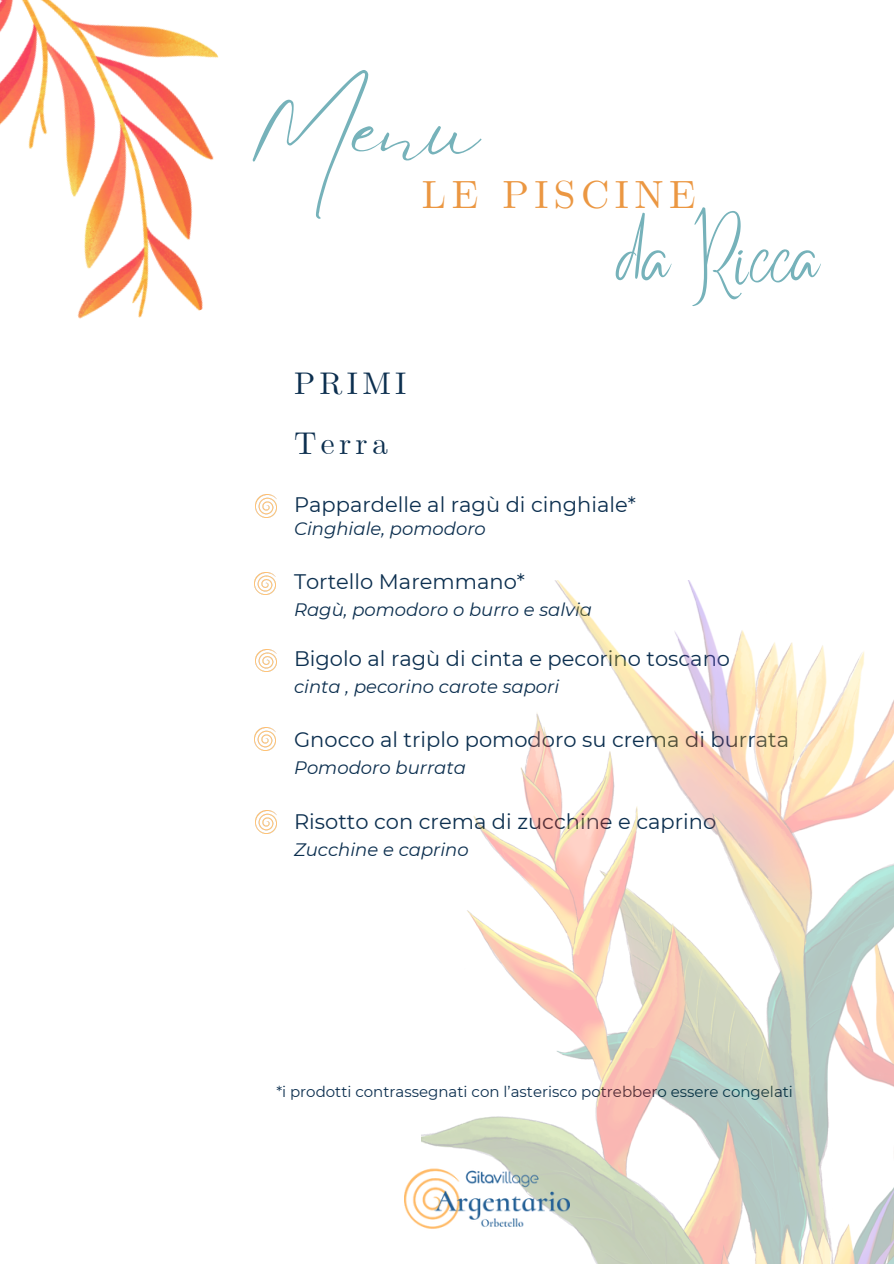
<style>
.page{position:relative;width:894px;height:1264px;background:#fff}
.page>*{position:absolute;margin:0;border:0;box-sizing:border-box;transform-origin:0 0}
.t1{font:89.55px "Eyesome Script";color:#76b2ba}
.t2{font:63.15px "Better Saturday";color:#76b2ba}
.t3{font:39.15px "CMU Serif";letter-spacing:.14em;color:#eb9742}
.t4{font:31.05px "CMU Serif";letter-spacing:.14em;color:#0c2f4f}
.t5{font:21px "Montserrat";color:#0c2f4f}
.t6{font:italic 18px "Montserrat";color:#0c2f4f}
.t7{font:15px "Montserrat";color:#0c2f4f}
</style>
<div class="page">
<img style="left:254px;top:728px;width:21px;height:22px">
<img style="left:254px;top:572px;width:21px;height:22px">
<img style="left:255px;top:649px;width:22px;height:22px">
<img style="left:255px;top:810px;width:22px;height:23px">
<img style="left:255px;top:494px;width:22px;height:23px">
<img style="left:421px;top:580px;width:472px;height:683px">
<img style="left:404px;top:1164px;width:165px;height:69px">
<img style="left:0;top:0;width:219px;height:319px">
<h6 class="t1" style="left:248px;top:71px;width:232px">Menu</h6>
<p class="t3" style="left:422px;top:172px;width:275px">LE PISCINE</p>
<p class="t2" style="left:617px;top:246px;width:205px">da Ricca</p>
<h4 class="t4" style="left:294px;top:364px;width:114px">PRIMI</h4>
<p class="t4" style="left:294px;top:425px;width:95px">Terra</p>
<p class="t5" style="left:294px;top:492px;width:343px">Pappardelle al ragù di cinghiale*</p>
<p class="t6" style="left:294px;top:517px;width:193px">Cinghiale, pomodoro</p>
<p class="t5" style="left:294px;top:568px;width:232px">Tortello Maremmano*</p>
<p class="t6" style="left:294px;top:598px;width:299px">Ragù, pomodoro o burro e salvia</p>
<p class="t5" style="left:294px;top:646px;width:437px">Bigolo al ragù di cinta e pecorino toscano</p>
<p class="t6" style="left:294px;top:676px;width:266px">cinta , pecorino carote sapori</p>
<h6 class="t5" style="left:294px;top:727px;width:496px">Gnocco al triplo pomodoro su crema di burrata</h6>
<h6 class="t6" style="left:294px;top:757px;width:173px">Pomodoro burrata</h6>
<p class="t5" style="left:294px;top:808px;width:423px">Risotto con crema di zucchine e caprino</p>
<p class="t6" style="left:294px;top:838px;width:176px">Zucchine e caprino</p>
<p class="t7" style="left:276px;top:1082px;width:518px">*i prodotti contrassegnati con l’asterisco potrebbero essere congelati</p>
</div>
